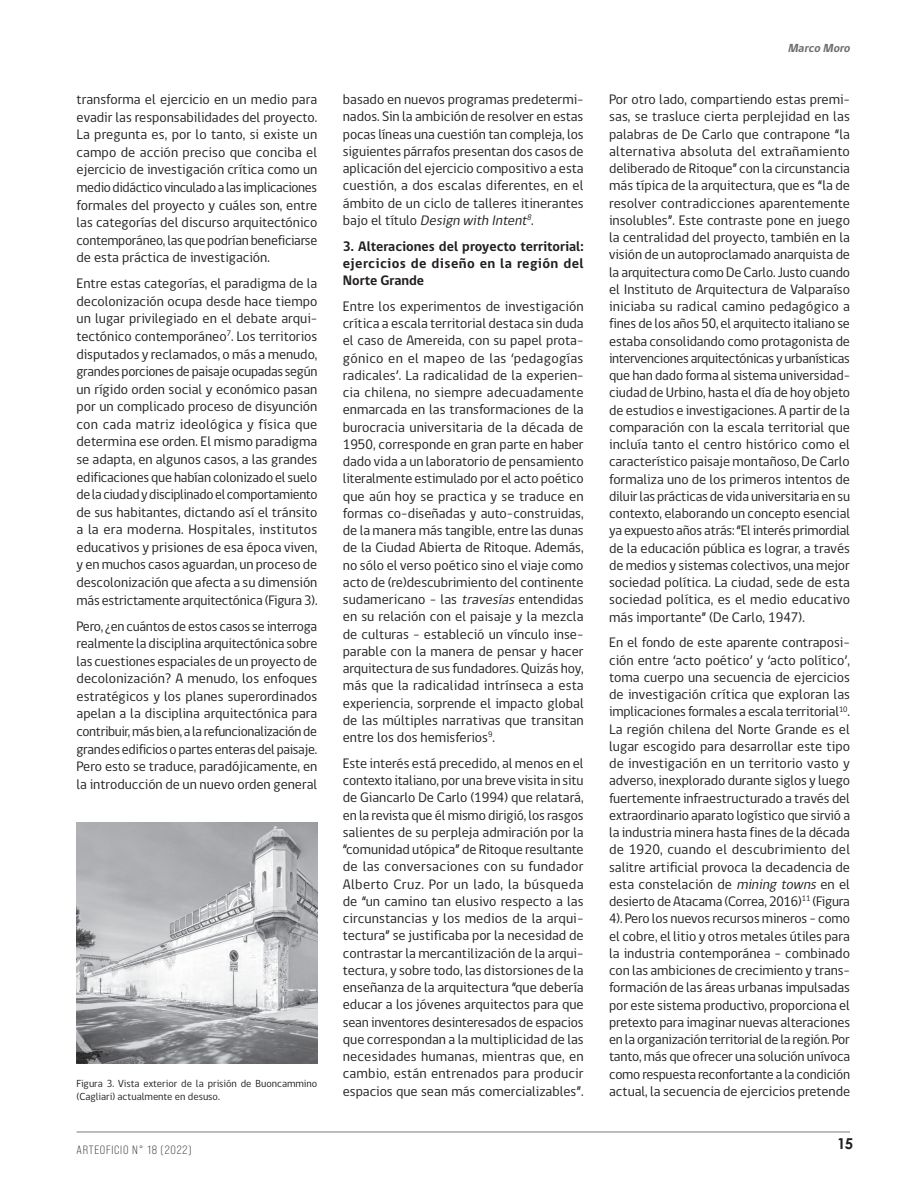
<style>
.page{position:relative;width:918px;height:1188px;background:#fff}
.page>*{position:absolute;margin:0;border:0;box-sizing:border-box;transform-origin:0 0}
.t1{font:700 15px "Century Gothic";color:#231f20}
.t2{font:14.1px/17.2px "gob CL";color:#231f20;text-align:justify}
.t3{font:700 14.1px/17.2px "gob CL";letter-spacing:.025em;color:#231f20;text-align:justify}
.t4{font:12px "Bebas Neue Pro Sm E Bk";letter-spacing:.06em;color:#3e3e3f}
.t5{font:italic 700 12px "gob CL";color:#6c6d70}
.t6{font:10.5px/12.6px "gob CL";color:#231f20}
.s1{font-style:italic}
</style>
<div class="page">
<hr style="left:77px;top:1132px;width:773px;height:1px;background:#231f20">
<img style="left:77px;top:822px;width:240px;height:241px">
<p class="t2" style="left:77px;top:91px;width:242px">transforma el ejercicio en un medio para evadir las responsabilidades del proyecto.<br>La pregunta es, por lo tanto, si existe un campo de acción preciso que conciba el ejercicio de investigación crítica como un medio didáctico vinculado a las implicaciones formales del proyecto y cuáles son, entre las categorías del discurso arquitectónico contemporáneo, las que podrían beneficiarse de esta práctica de investigación.</p>
<p class="t2" style="left:77px;top:275px;width:242px">Entre estas categorías, el paradigma de la decolonización ocupa desde hace tiempo un lugar privilegiado en el debate arqui&shy;tectónico contemporáneo<sup>7</sup>. Los territorios disputados y reclamados, o más a menudo, grandes porciones de paisaje ocupadas según un rígido orden social y económico pasan por un complicado proceso de disyunción con cada matriz ideológica y física que determina ese orden. El mismo paradigma se adapta, en algunos casos, a las grandes edificaciones que habían colonizado el suelo de la ciudad y disciplinado el comportamiento de sus habitantes, dictando así el tránsito a la era moderna. Hospitales, institutos educativos y prisiones de esa época viven, y en muchos casos aguardan, un proceso de descolonización que afecta a su dimensión más estrictamente arquitectónica (Figura 3).</p>
<p class="t2" style="left:77px;top:617px;width:242px">Pero, ¿en cuántos de estos casos se interroga realmente la disciplina arquitectónica sobre las cuestiones espaciales de un proyecto de decolonización? A menudo, los enfoques estratégicos y los planes superordinados apelan a la disciplina arquitectónica para contribuir, más bien, a la refuncionalización de grandes edificios o partes enteras del paisaje.<br>Pero esto se traduce, paradójicamente, en la introducción de un nuevo orden general</p>
<p class="t6" style="left:77px;top:1078px;width:242px">Figura 3. Vista exterior de la prisión de Buoncammino (Cagliari) actualmente en desuso.</p>
<p class="t4" style="left:77px;top:1143px;width:117px">ARTEOFICIO N° 18 (2022)</p>
<p class="t2" style="left:343px;top:91px;width:242px">basado en nuevos programas predetermi&shy;nados. Sin la ambición de resolver en estas pocas líneas una cuestión tan compleja, los siguientes párrafos presentan dos casos de aplicación del ejercicio compositivo a esta cuestión, a dos escalas diferentes, en el ámbito de un ciclo de talleres itinerantes b a j o e l tít u l o <span class="s1">Design with Intent</span><sup>8</sup>.</p>
<p class="t3" style="left:343px;top:238px;width:242px">3. Alteraciones del proyecto territorial: ejercicios de diseño en la región del Norte Grande</p>
<p class="t2" style="left:343px;top:298px;width:242px">Entre los experimentos de investigación crítica a escala territorial destaca sin duda el caso de Amereida, con su papel prota&shy;gónico en el mapeo de las ‘pedagogías radicales’. La radicalidad de la experien&shy;cia chilena, no siempre adecuadamente enmarcada en las transformaciones de la burocracia universitaria de la década de 1950, corresponde en gran parte en haber dado vida a un laboratorio de pensamiento literalmente estimulado por el acto poético que aún hoy se practica y se traduce en formas co-diseñadas y auto-construidas, de la manera más tangible, entre las dunas de la Ciudad Abierta de Ritoque. Además, no sólo el verso poético sino el viaje como acto de (re)descubrimiento del continente sudamericano – las <span class="s1">travesías</span>entendidas en su relación con el paisaje y la mezcla de culturas – estableció un vínculo inse&shy;parable con la manera de pensar y hacer arquitectura de sus fundadores. Quizás hoy, más que la radicalidad intrínseca a esta experiencia, sorprende el impacto global de las múltiples narrativas que transitan entre los dos hemisferios<sup>9</sup>.</p>
<p class="t2" style="left:343px;top:755px;width:242px">Este interés está precedido, al menos en el contexto italiano, por una breve visita in situ de Giancarlo De Carlo (1994) que relatará, en la revista que él mismo dirigió, los rasgos salientes de su perpleja admiración por la “comunidad utópica” de Ritoque resultante de las conversaciones con su fundador Alberto Cruz. Por un lado, la búsqueda de “un camino tan elusivo respecto a las circunstancias y los medios de la arqui&shy;tectura” se justificaba por la necesidad de contrastar la mercantilización de la arqui&shy;tectura, y sobre todo, las distorsiones de la enseñanza de la arquitectura “que debería educar a los jóvenes arquitectos para que sean inventores desinteresados de espacios que correspondan a la multiplicidad de las necesidades humanas, mientras que, en cambio, están entrenados para producir espacios que sean más comercializables”.</p>
<p class="t5" style="left:788px;top:40px;width:67px">Marco Moro</p>
<p class="t2" style="left:609px;top:91px;width:242px">Por otro lado, compartiendo estas premi&shy;sas, se trasluce cierta perplejidad en las palabras de De Carlo que contrapone “la alternativa absoluta del extrañamiento deliberado de Ritoque” con la circunstancia más típica de la arquitectura, que es “la de resolver contradicciones aparentemente insolubles”. Este contraste pone en juego la centralidad del proyecto, también en la visión de un autoproclamado anarquista de la arquitectura como De Carlo. Justo cuando el Instituto de Arquitectura de Valparaíso iniciaba su radical camino pedagógico a fines de los años 50, el arquitecto italiano se estaba consolidando como protagonista de intervenciones arquitectónicas y urbanísticas que han dado forma al sistema universidad&shy;ciudad de Urbino, hasta el día de hoy objeto de estudios e investigaciones. A partir de la comparación con la escala territorial que incluía tanto el centro histórico como el característico paisaje montañoso, De Carlo formaliza uno de los primeros intentos de diluir las prácticas de vida universitaria en su contexto, elaborando un concepto esencial ya expuesto años atrás: “El interés primordial de la educación pública es lograr, a través de medios y sistemas colectivos, una mejor sociedad política. La ciudad, sede de esta sociedad política, es el medio educativo más importante” (De Carlo, 1947).</p>
<p class="t2" style="left:609px;top:634px;width:243px">En el fondo de este aparente contraposi&shy;ción entre ‘acto poético’ y ‘acto político’, toma cuerpo una secuencia de ejercicios de investigación crítica que exploran las implicaciones formales a escala territorial<sup>10</sup>.<br>La región chilena del Norte Grande es el lugar escogido para desarrollar este tipo de investigación en un territorio vasto y adverso, inexplorado durante siglos y luego fuertemente infraestructurado a través del extraordinario aparato logístico que sirvió a la industria minera hasta fines de la década de 1920, cuando el descubrimiento del salitre artificial provoca la decadencia de esta constelación de <span class="s1">mining towns</span>en el desierto de Atacama (Correa, 2016)<sup>11</sup> (Figura 4). Pero los nuevos recursos mineros – como el cobre, el litio y otros metales útiles para la industria contemporánea – combinado con las ambiciones de crecimiento y trans&shy;formación de las áreas urbanas impulsadas por este sistema productivo, proporciona el pretexto para imaginar nuevas alteraciones en la organización territorial de la región. Por tanto, más que ofrecer una solución unívoca como respuesta reconfortante a la condición actual, la secuencia de ejercicios pretende</p>
<p class="t1" style="left:837px;top:1132px;width:18px">15</p>
</div>
